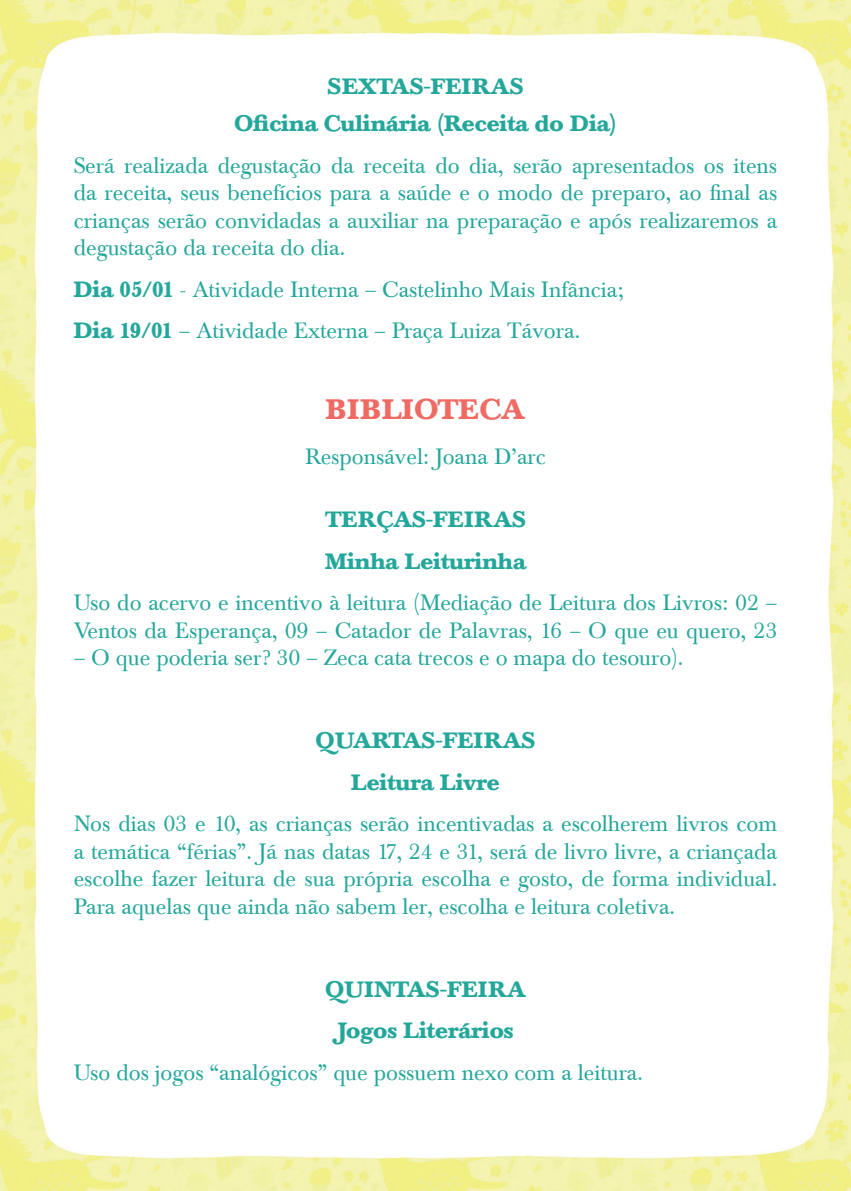
<style>
.page{position:relative;width:851px;height:1191px;background:#fff}
.page>*{position:absolute;margin:0;border:0;box-sizing:border-box;transform-origin:0 0}
.t1{font:700 28px "Baskerville BE";letter-spacing:.02em;color:#ee6a63}
.t2{font:22px/27.4px "Baskerville BE";color:#24a79b;text-align:justify}
.t3{font:700 22px/41.6px "Baskerville BE";color:#24a79b;text-align:center}
.s1{font-weight:700}
</style>
<div class="page">
<img style="left:0;top:0;width:850px;height:1191px">
<p class="t3" style="left:234px;top:67px;width:384px;line-height:37.6px">SEXTAS-FEIRAS<br>Oficina Culinária (Receita do Dia)</p>
<p class="t2" style="left:74px;top:152px;width:704px">Será realizada degustação da receita do dia, serão apresentados os itens da receita, seus benefícios para a saúde e o modo de preparo, ao final as crianças serão convidadas a auxiliar na preparação e após realizaremos a degustação da receita do dia.</p>
<p class="t2" style="left:74px;top:269px;width:551px;line-height:41.6px"><span class="s1">Dia 05/01</span> - Atividade Interna – Castelinho Mais Infância;<br><span class="s1">Dia 19/01</span> – Atividade Externa – Praça Luiza Távora.</p>
<p class="t1" style="left:326px;top:391px;width:200px">BIBLIOTECA</p>
<p class="t2" style="left:305px;top:443px;width:242px">Responsável: Joana D’arc</p>
<p class="t3" style="left:325px;top:499px;width:202px;text-align:left">TERÇAS-FEIRAS<br>Minha Leiturinha</p>
<p class="t2" style="left:74px;top:590px;width:704px">Uso do acervo e incentivo à leitura (Mediação de Leitura dos Livros: 02 –<br>Ventos da Esperança, 09 – Catador de Palavras, 16 – O que eu quero, 23</p>
<p class="t2" style="left:74px;top:644px;width:611px">– O que poderia ser? 30 – Zeca cata trecos e o mapa do tesouro).</p>
<p class="t3" style="left:315px;top:720px;width:221px">QUARTAS-FEIRAS<br>Leitura Livre</p>
<p class="t2" style="left:74px;top:811px;width:705px">Nos dias 03 e 10, as crianças serão incentivadas a escolherem livros com a temática “férias”. Já nas datas 17, 24 e 31, será de livro livre, a criançada escolhe fazer leitura de sua própria escolha e gosto, de forma individual.<br>Para aquelas que ainda não sabem ler, escolha e leitura coletiva.</p>
<p class="t3" style="left:325px;top:968px;width:202px">QUINTAS-FEIRA<br>Jogos Literários</p>
<p class="t2" style="left:74px;top:1059px;width:570px">Uso dos jogos “analógicos” que possuem nexo com a leitura.</p>
</div>
